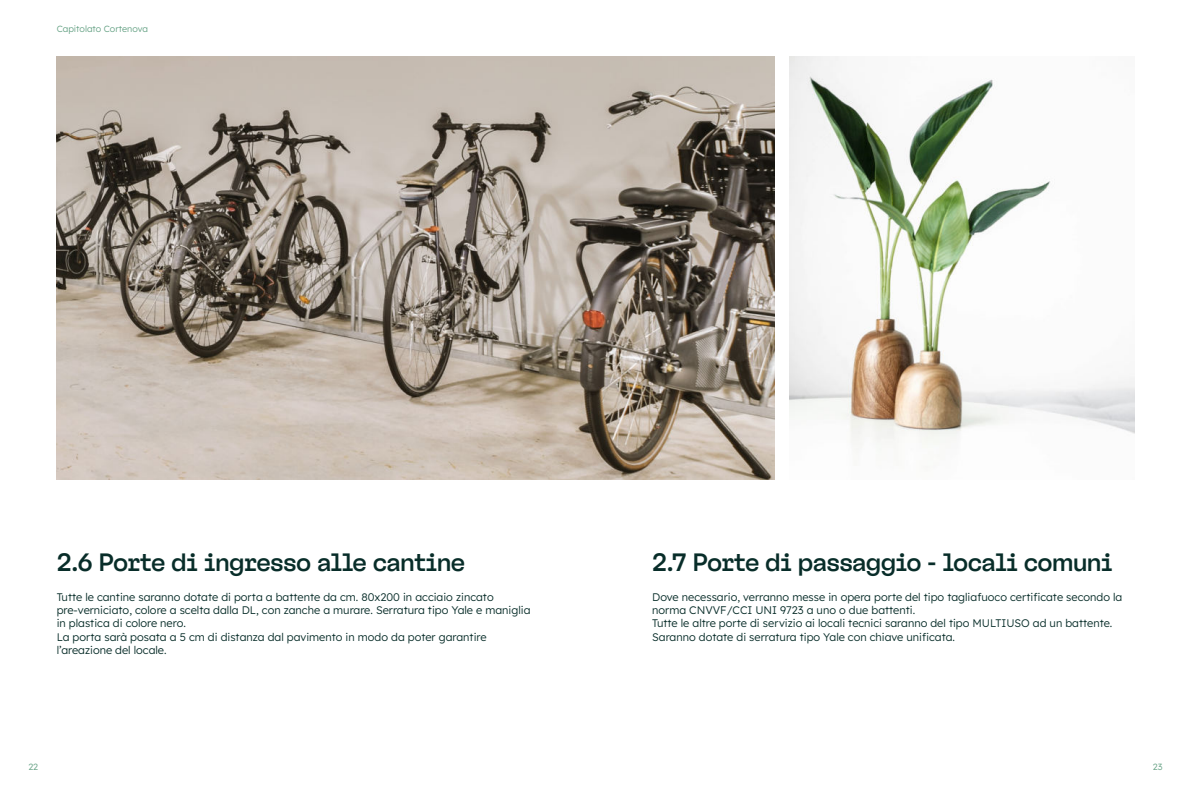
<style>
.page{position:relative;width:1191px;height:794px;background:#fff}
.page>*{position:absolute;margin:0;border:0;box-sizing:border-box;transform-origin:0 0}
.t1{font:25px "Nagel VF";color:#082d29}
.t2{font:300 11px/13.2px "Lexend";color:#082d29}
.t3{font:300 9px "Lexend";color:#66a285}
</style>
<div class="page">
<img style="left:789px;top:57px;width:345px;height:393px">
<img style="left:57px;top:57px;width:717px;height:422px">
<p class="t3" style="left:57px;top:25px;width:93px">Capitolato Cortenova</p>
<h1 class="t1" style="left:57px;top:550px;width:410px">2.6 Porte di ingresso alle cantine</h1>
<p class="t2" style="left:57px;top:590px;width:475px">Tutte le cantine saranno dotate di porta a battente da cm. 80x200 in acciaio zincato pre-verniciato, colore a scelta dalla DL, con zanche a murare. Serratura tipo Yale e maniglia in plastica di colore nero.<br>La porta sarà posata a 5 cm di distanza dal pavimento in modo da poter garantire l’areazione del locale.</p>
<h1 class="t1" style="left:652px;top:550px;width:462px">2.7 Porte di passaggio - locali comuni</h1>
<p class="t2" style="left:652px;top:590px;width:471px">Dove necessario, verranno messe in opera porte del tipo tagliafuoco certificate secondo la norma CNVVF/CCI UNI 9723 a uno o due battenti.<br>Tutte le altre porte di servizio ai locali tecnici saranno del tipo MULTIUSO ad un battente.<br>Saranno dotate di serratura tipo Yale con chiave unificata.</p>
<p class="t3" style="left:28px;top:763px;width:11px">22</p>
<p class="t3" style="left:1153px;top:763px;width:11px">23</p>
</div>
